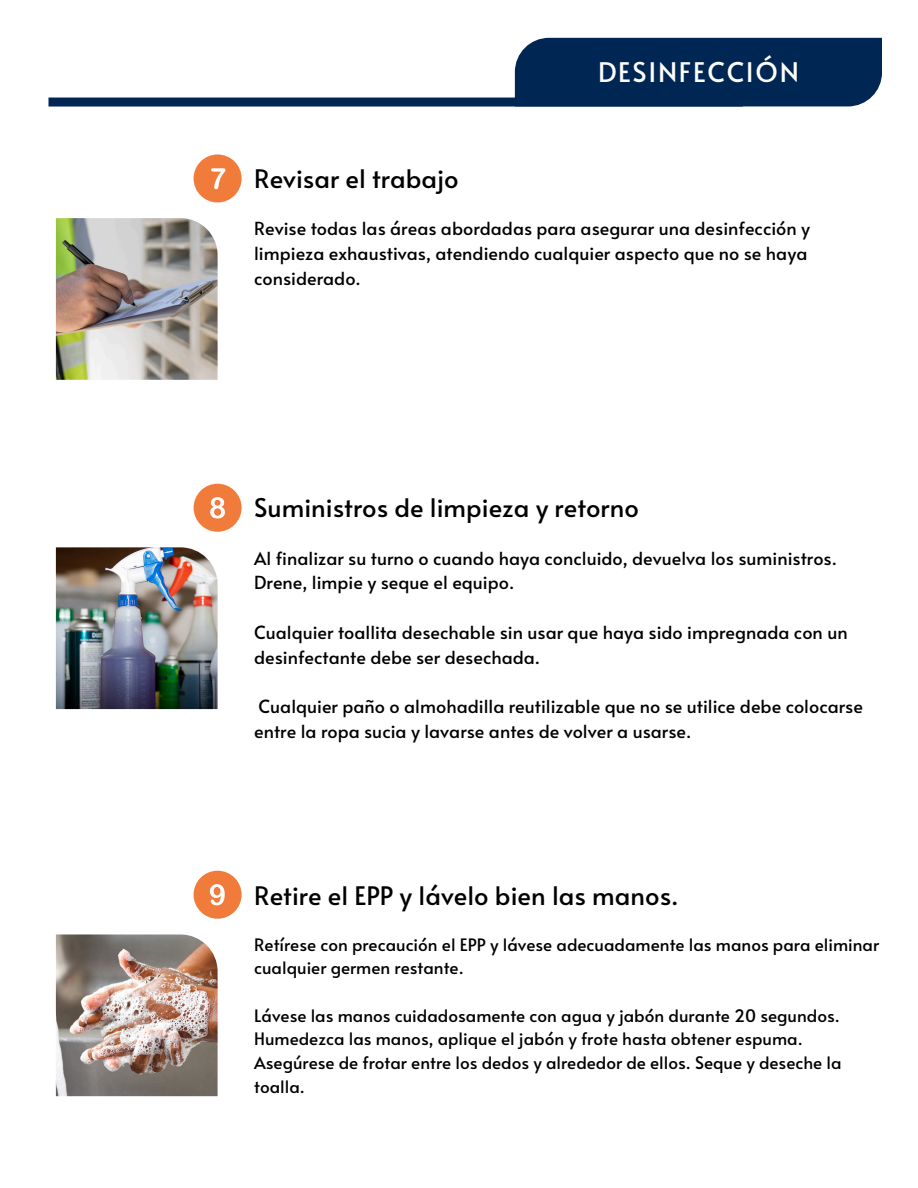
<style>
.page{position:relative;width:918px;height:1188px;background:#fff}
.page>*{position:absolute;margin:0;border:0;box-sizing:border-box;transform-origin:0 0}
.t1{font:27px "Alata";letter-spacing:.065em;color:#fdfefc}
.t2{font:25.5px "Alata";color:#000}
.t3{font:18px/24.8px "Alata";color:#000}
.t4{font:17.1px/23.7px "Alata";color:#000}
</style>
<div class="page">
<div style="left:515px;top:38px;width:367px;height:68px;background:#002654"></div>
<div style="left:49px;top:98px;width:694px;height:9px;background:#002654"></div>
<img style="left:56px;top:218px;width:162px;height:162px">
<div style="left:194px;top:154px;width:48px;height:48px;background:#f07b3b;border-radius:50%"></div>
<svg style="left:211px;top:168px;width:15px;height:21px"></svg>
<img style="left:56px;top:547px;width:162px;height:162px">
<div style="left:194px;top:484px;width:48px;height:48px;background:#f07b3b;border-radius:50%"></div>
<svg style="left:210px;top:497px;width:15px;height:21px"></svg>
<img style="left:56px;top:934px;width:162px;height:162px">
<div style="left:194px;top:871px;width:48px;height:48px;background:#f07b3b;border-radius:50%"></div>
<svg style="left:210px;top:884px;width:15px;height:21px"></svg>
<h1 class="t2" style="left:254px;top:160px;width:206px">Revisar el trabajo</h1>
<p class="t1" style="left:598px;top:52px;width:202px">DESINFECCIÓN</p>
<p class="t3" style="left:254px;top:216px;width:558px">Revise todas las áreas abordadas para asegurar una desinfección y limpieza exhaustivas, atendiendo cualquier aspecto que no se haya considerado.</p>
<p class="t2" style="left:254px;top:489px;width:386px">Suministros de limpieza y retorno</p>
<h2 class="t3" style="left:254px;top:545px;width:584px">Al finalizar su turno o cuando haya concluido, devuelva los suministros.<br>Drene, limpie y seque el equipo.</h2>
<p class="t3" style="left:254px;top:619px;width:595px">Cualquier toallita desechable sin usar que haya sido impregnada con un desinfectante debe ser desechada.</p>
<h2 class="t3" style="left:254px;top:693px;width:610px">Cualquier paño o almohadilla reutilizable que no se utilice debe colocarse entre la ropa sucia y lavarse antes de volver a usarse.</h2>
<p class="t2" style="left:254px;top:877px;width:426px">Retire el EPP y lávelo bien las manos.</p>
<p class="t4" style="left:254px;top:932px;width:627px">Retírese con precaución el EPP y lávese adecuadamente las manos para eliminar cualquier germen restante.</p>
<p class="t4" style="left:254px;top:1003px;width:589px">Lávese las manos cuidadosamente con agua y jabón durante 20 segundos.<br>Humedezca las manos, aplique el jabón y frote hasta obtener espuma.<br>Asegúrese de frotar entre los dedos y alrededor de ellos. Seque y deseche la toalla.</p>
</div>
